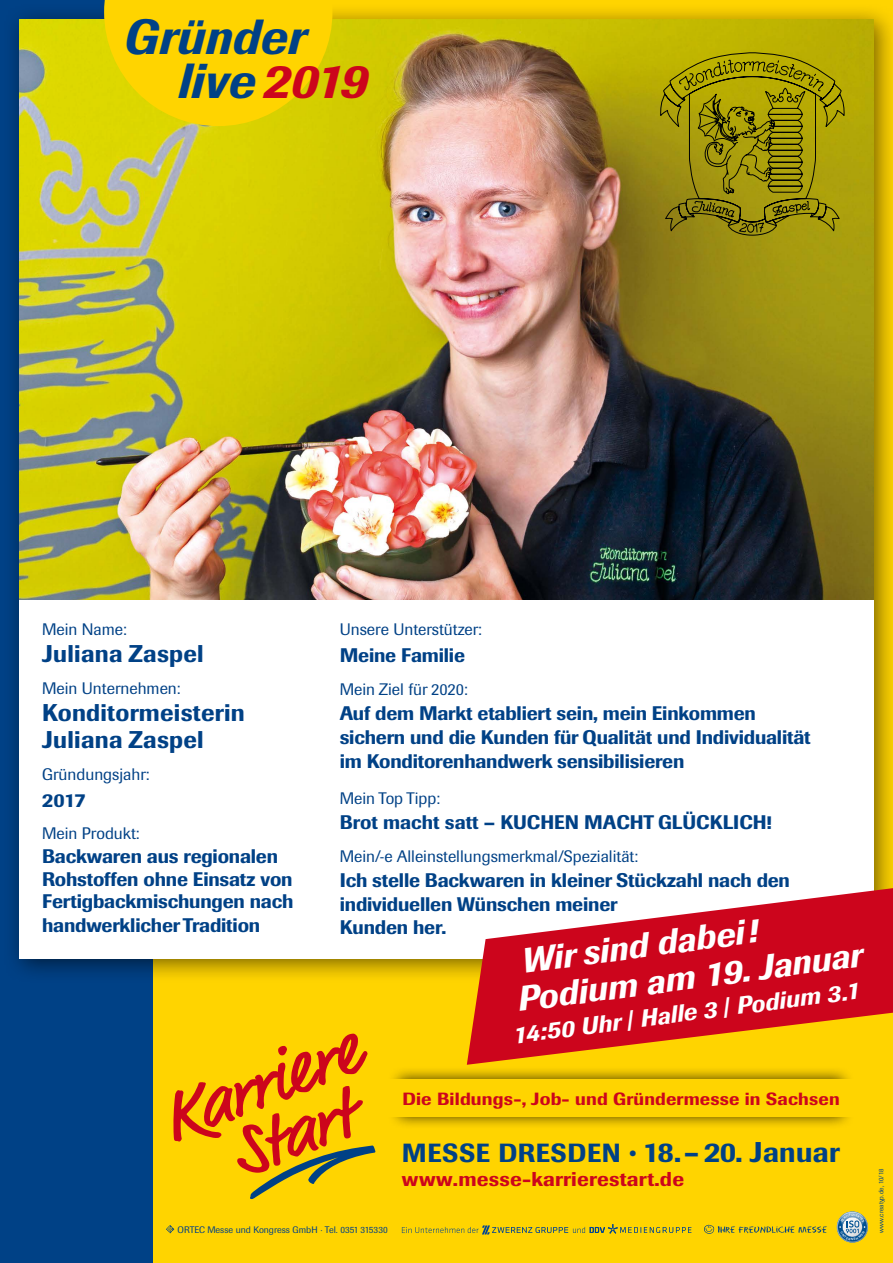
<style>
.page{position:relative;width:893px;height:1263px;background:#fff}
.page>*{position:absolute;margin:0;border:0;box-sizing:border-box;transform-origin:0 0}
.t1{font:italic 500 48.82px/44.2px "Imago BQ";letter-spacing:.005em;color:#004186}
.t2{font:italic 500 34.5px/36.9px "Imago BQ";color:#fff}
.t3{font:500 28.28px "Imago BQ";letter-spacing:.01em;color:#004186}
.t4{font:500 24px/27px "Imago BQ";letter-spacing:.01em;color:#004186}
.t5{font:italic 500 24px "Imago BQ";color:#fff}
.t6{font:500 19.88px "Imago BQ";letter-spacing:.01em;color:#cc051c;scale:1.05 1}
.t7{font:500 19.5px/23px "Imago BQ";letter-spacing:-.01em;color:#004186}
.t8{font:500 17.48px "Imago BQ";letter-spacing:.01em;color:#cc051c;scale:1.06 1}
.t9{font:16.5px "Imago BQ";color:#004186}
.t10{font:9.38px "Imago BQ";color:#004186}
.t11{font:6.75px "Imago BQ";color:#004186}
.s1{color:#cc051c}
.s2{color:#fff}
.s3{font-family:"Futura LT"}
.s4{font-size:25.95px}
.s5{font-weight:400;font-size:24.45px}
</style>
<div class="page">
<div style="left:99px;top:0;width:794px;height:1263px;background:#ffd400"></div>
<div style="left:0;top:0;width:152px;height:1263px;background:#004186"></div>
<div style="left:2px;top:2px;width:891px;height:982px;background:#000;opacity:.55"></div>
<div style="left:19px;top:19px;width:854px;height:940px;background:#fff"></div>
<img style="left:19px;top:19px;width:855px;height:581px">
<div style="left:387px;top:1066px;width:468px;height:63px;background:#000;opacity:.75"></div>
<div style="left:376px;top:1079px;width:491px;height:37px;background:#ffd400"></div>
<svg style="left:704px;top:1225px;width:123px;height:9px"></svg>
<svg style="left:166px;top:1225px;width:8px;height:8px"></svg>
<svg style="left:173px;top:1034px;width:202px;height:165px"></svg>
<svg style="left:660px;top:53px;width:184px;height:182px;background:#968b09"></svg>
<svg style="left:402px;top:1224px;width:289px;height:10px"></svg>
<svg style="left:104px;top:0;width:228px;height:126px;background:#f7d300"></svg>
<svg style="left:467px;top:888px;width:426px;height:177px;fill:#cc051c"></svg>
<svg style="left:837px;top:1211px;width:31px;height:31px"></svg>
<svg style="left:625px;top:1010px;width:11px;height:21px"></svg>
<svg style="left:722px;top:997px;width:10px;height:21px"></svg>
<h1 class="t1" style="left:177px;top:15px;width:191px;text-indent:-54px">Gründer live <span class="s1">2019</span></h1>
<p class="t9" style="left:42px;top:620px;width:86px">Mein Name:</p>
<p class="t4" style="left:42px;top:640px;width:163px">Juliana Zaspel</p>
<p class="t9" style="left:42px;top:679px;width:140px">Mein Unternehmen:</p>
<p class="t4" style="left:42px;top:699px;width:204px">Konditormeisterin<br>Juliana Zaspel</p>
<p class="t9" style="left:42px;top:764px;width:109px">Gründungsjahr:</p>
<p class="t7" style="left:42px;top:788px;width:45px">2017</p>
<p class="t9" style="left:42px;top:823px;width:99px">Mein Produkt:</p>
<p class="t7" style="left:42px;top:845px;width:301px">Backwaren aus regionalen<br>Rohstoffen ohne Einsatz von<br>Fertigbackmischungen nach handwerklicher Tradition <span class="s2">Tradition</span></p>
<p class="t9" style="left:340px;top:620px;width:144px">Unsere Unterstützer:</p>
<p class="t7" style="left:340px;top:644px;width:127px">Meine Familie</p>
<p class="t9" style="left:340px;top:680px;width:130px">Mein Ziel für 2020:</p>
<p class="t7" style="left:340px;top:702px;width:472px;line-height:23.9px">Auf dem Markt etabliert sein, mein Einkommen sichern und die Kunden für Qualität und Individualität im Konditorenhandwerk sensibilisieren</p>
<p class="t9" style="left:340px;top:788px;width:102px">Mein Top Tipp:</p>
<p class="t7" style="left:340px;top:810px;width:434px">Brot macht satt – KUCHEN MACHT GLÜCKLICH!</p>
<p class="t9" style="left:340px;top:847px;width:300px">Mein/-e Alleinstellungsmerkmal/Spezialität:</p>
<p class="t7" style="left:340px;top:869px;width:452px">Ich stelle Backwaren in kleiner Stückzahl nach den individuellen Wünschen meiner<br>Kunden her.</p>
<h2 class="t2" style="left:510px;top:943px;width:349px;rotate:-7deg">Wir sind dabei!<br>Podium am 19. Januar</h2>
<p class="t5" style="left:511px;top:1021px;width:110px;rotate:-7deg">14:50 Uhr</p>
<p class="t5" style="left:735px;top:991px;width:126px;rotate:-7deg">Podium 3.1</p>
<p class="t5" style="left:638px;top:1004px;width:79px;rotate:-7deg">Halle 3</p>
<p class="t10" style="left:178px;top:1224px;width:212px">ORTEC Messe und Kongress GmbH <span class="s3">·</span> Tel. 0351 315330</p>
<p class="t8" style="left:402px;top:1088px;width:414px">Die Bildungs-, Job- und Gründermesse in Sachsen</p>
<h3 class="t3" style="left:402px;top:1135px;width:439px"><span class="s4">MESSE DRESDEN</span> <span class="s5">•</span> 18.– 20. Januar</h3>
<p class="t6" style="left:402px;top:1167px;width:270px">www.messe-karrierestart.de</p>
<p class="t11" style="left:877px;top:1232px;width:65px;rotate:-90deg">www.creatyp.de, 10/18</p>
</div>
